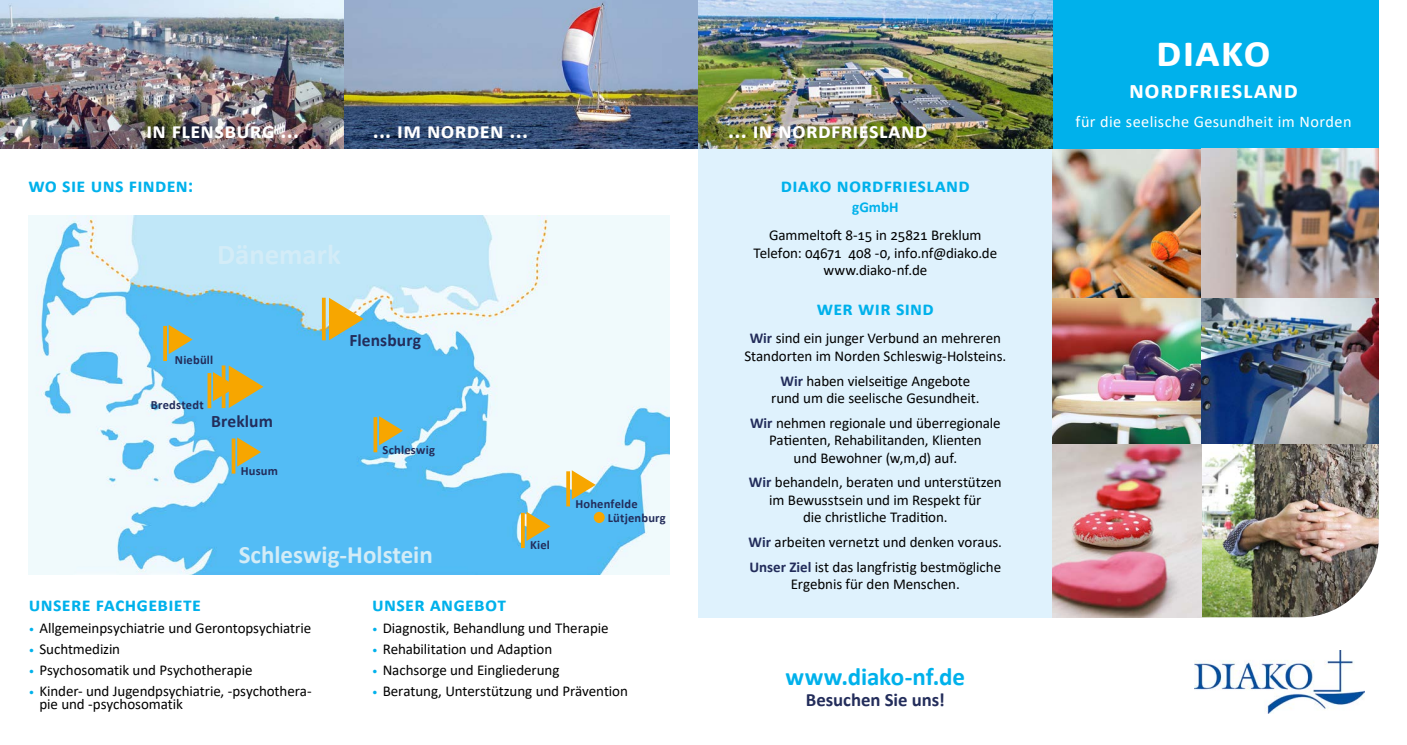
<style>
.page{position:relative;width:1407px;height:745px;background:#fff}
.page>*{position:absolute;margin:0;border:0;box-sizing:border-box;transform-origin:0 0}
.Inhalt_Headline_16Pt{font:700 45px "Calibri";letter-spacing:.02em;color:#fff}
.t1{font:700 25px "Calibri";color:#d3ecf7}
.Inhalt_Aufzaehlung_T{font:700 25px "Calibri";letter-spacing:-.005em;color:#00b1eb}
.Inhalt_Headline_16Pt-2{font:700 25px "Calibri";letter-spacing:.025em;color:#fff}
.Inhalt_Headline_16Pt-3{font:700 22.5px "Calibri";letter-spacing:.015em;color:#fff}
.Inhalt_Headline_16Pt-4{font:700 20px "Calibri";letter-spacing:.015em;color:#00b1eb}
.Inhalt_Aufzaehlung_T-2{font:700 18.75px "Calibri";color:#232d5b}
.Headline_20_Pt_blau{font:700 17.5px "Calibri";color:#232d5b}
.Inhalt_Fliesstext_Ue{font:16.25px "Calibri";letter-spacing:.025em;color:#fff}
.Inhalt_Fliesstext{font:15px/17.5px "Calibri";letter-spacing:-.005em;color:#000;text-align:center}
.Inhalt_Fliesstext-2{font:700 15px "Calibri";color:#00b1eb}
.Headline_20_Pt_blau-2{font:700 12.5px "Calibri";letter-spacing:.015em;color:#232d5b}
.s1{font-size:11.25px;color:#00b1eb}
.s2{font-weight:700;color:#232d5b}
</style>
<div class="page">
<div style="left:1052px;top:0;width:326px;height:149px;background:#00b1eb"></div>
<div style="left:698px;top:149px;width:354px;height:468px;background:#dff2fd"></div>
<img style="left:1194px;top:650px;width:170px;height:63px">
<img style="left:344px;top:0;width:708px;height:149px">
<img style="left:0;top:0;width:344px;height:149px">
<img style="left:28px;top:216px;width:642px;height:357px">
<svg style="left:163px;top:326px;width:4px;height:35px"></svg>
<svg style="left:169px;top:324px;width:24px;height:30px"></svg>
<svg style="left:207px;top:373px;width:4px;height:35px"></svg>
<hr style="left:232px;top:438px;width:3px;height:35px;background:#f7a600">
<svg style="left:237px;top:437px;width:24px;height:29px"></svg>
<svg style="left:322px;top:297px;width:4px;height:43px"></svg>
<svg style="left:329px;top:297px;width:35px;height:43px;background:#c5bd7b"></svg>
<svg style="left:373px;top:417px;width:4px;height:35px"></svg>
<svg style="left:379px;top:416px;width:24px;height:29px"></svg>
<svg style="left:521px;top:512px;width:4px;height:35px"></svg>
<svg style="left:526px;top:511px;width:24px;height:29px"></svg>
<svg style="left:566px;top:471px;width:4px;height:35px"></svg>
<svg style="left:572px;top:470px;width:24px;height:29px"></svg>
<div style="left:594px;top:511px;width:11px;height:11px;background:#f7a600;border-radius:50%"></div>
<svg style="left:213px;top:365px;width:51px;height:43px;background:#a8b074"></svg>
<img style="left:1202px;top:443px;width:176px;height:174px">
<img style="left:1052px;top:443px;width:150px;height:174px">
<img style="left:1052px;top:149px;width:149px;height:149px">
<img style="left:1201px;top:149px;width:177px;height:149px">
<img style="left:1052px;top:298px;width:149px;height:145px">
<img style="left:1201px;top:298px;width:177px;height:145px">
<p class="Inhalt_Headline_16Pt-3" style="left:146px;top:114px;width:154px">in flensburg ...</p>
<p class="Inhalt_Headline_16Pt-3" style="left:373px;top:114px;width:157px">... im norden ...</p>
<p class="Inhalt_Headline_16Pt-3" style="left:728px;top:114px;width:201px">... in nordfriesland</p>
<p class="Inhalt_Headline_16Pt-4" style="left:28px;top:171px;width:166px">wo sie uns finden:</p>
<p class="Headline_20_Pt_blau-2" style="left:175px;top:351px;width:40px">Niebüll</p>
<p class="Headline_20_Pt_blau-2" style="left:151px;top:395px;width:54px">Bredstedt</p>
<p class="Headline_20_Pt_blau" style="left:211px;top:408px;width:63px">Breklum</p>
<p class="Headline_20_Pt_blau-2" style="left:241px;top:461px;width:39px">Husum</p>
<p class="Headline_20_Pt_blau" style="left:349px;top:328px;width:73px">Flensburg</p>
<p class="Headline_20_Pt_blau-2" style="left:383px;top:440px;width:54px">Schleswig</p>
<p class="t1" style="left:239px;top:537px;width:196px">Schleswig-Holstein</p>
<p class="Headline_20_Pt_blau-2" style="left:530px;top:536px;width:21px">Kiel</p>
<p class="Headline_20_Pt_blau-2" style="left:575px;top:494px;width:64px">Hohenfelde</p>
<p class="Headline_20_Pt_blau-2" style="left:608px;top:509px;width:60px">Lütjenburg</p>
<p class="Inhalt_Headline_16Pt-4" style="left:29px;top:589px;width:174px">unsere fachgebiete</p>
<p class="Inhalt_Fliesstext" style="left:29px;top:618px;width:284px"><span class="s1">•</span> Allgemeinpsychiatrie und Gerontopsychiatrie</p>
<p class="Inhalt_Fliesstext" style="left:29px;top:639px;width:93px"><span class="s1">•</span> Suchtmedizin</p>
<p class="Inhalt_Fliesstext" style="left:29px;top:660px;width:225px"><span class="s1">•</span> Psychosomatik und Psychotherapie</p>
<p class="Inhalt_Fliesstext" style="left:39px;top:682px;width:274px;line-height:13.8px;text-align:left;text-indent:-11px"><span class="s1">•</span> Kinder- und Jugendpsychiatrie, -psychothera&shy;pie und -psychosomatik</p>
<p class="Inhalt_Headline_16Pt-4" style="left:372px;top:589px;width:136px">unser angebot</p>
<p class="Inhalt_Fliesstext" style="left:372px;top:618px;width:238px"><span class="s1">•</span> Diagnostik, Behandlung und Therapie</p>
<p class="Inhalt_Fliesstext" style="left:372px;top:639px;width:182px"><span class="s1">•</span> Rehabilitation und Adaption</p>
<p class="Inhalt_Fliesstext" style="left:372px;top:660px;width:189px"><span class="s1">•</span> Nachsorge und Eingliederung</p>
<p class="Inhalt_Fliesstext" style="left:372px;top:681px;width:257px"><span class="s1">•</span> Beratung, Unterstützung und Prävention</p>
<p class="Inhalt_Headline_16Pt-4" style="left:781px;top:171px;width:190px">diako nordfriesland</p>
<p class="Inhalt_Fliesstext-2" style="left:852px;top:196px;width:48px">gGmbH</p>
<p class="Inhalt_Fliesstext" style="left:753px;top:226px;width:245px">Gammeltoft 8-15 in 25821 Breklum<br>Telefon: 04671 408 -0, info.nf@diako.de www.diako-nf.de</p>
<p class="Inhalt_Headline_16Pt-4" style="left:817px;top:294px;width:119px">wer wir sind</p>
<p class="Inhalt_Fliesstext" style="left:744px;top:329px;width:263px"><span class="s2">Wir</span> sind ein junger Verbund an mehreren<br>Standorten im Norden Schleswig-Holsteins.</p>
<p class="Inhalt_Fliesstext" style="left:771px;top:371px;width:210px"><span class="s2">Wir</span> haben vielseitige Angebote rund um die seelische Gesundheit.</p>
<p class="Inhalt_Fliesstext" style="left:750px;top:413px;width:252px"><span class="s2">Wir</span> nehmen regionale und überregionale<br>Patienten, Rehabilitanden, Klienten<br>und Bewohner (w,m,d) auf.</p>
<p class="Inhalt_Fliesstext" style="left:749px;top:473px;width:254px"><span class="s2">Wir</span> behandeln, beraten und unterstützen im Bewusstsein und im Respekt für<br>die christliche Tradition.</p>
<p class="Inhalt_Fliesstext" style="left:748px;top:532px;width:255px"><span class="s2">Wir</span> arbeiten vernetzt und denken voraus.</p>
<p class="Inhalt_Fliesstext" style="left:749px;top:557px;width:253px"><span class="s2">Unser Ziel</span> ist das langfristig bestmögliche<br>Ergebnis für den Menschen.</p>
<p class="Inhalt_Aufzaehlung_T" style="left:785px;top:658px;width:181px">www.diako-nf.de</p>
<p class="Inhalt_Aufzaehlung_T-2" style="left:806px;top:685px;width:141px">Besuchen Sie uns!</p>
<p class="Inhalt_Headline_16Pt" style="left:1156px;top:19px;width:116px">diako</p>
<p class="Inhalt_Headline_16Pt-2" style="left:1129px;top:72px;width:170px">nordfriesland</p>
<p class="Inhalt_Fliesstext_Ue" style="left:1075px;top:111px;width:277px">für die seelische Gesundheit im Norden</p>
</div>
